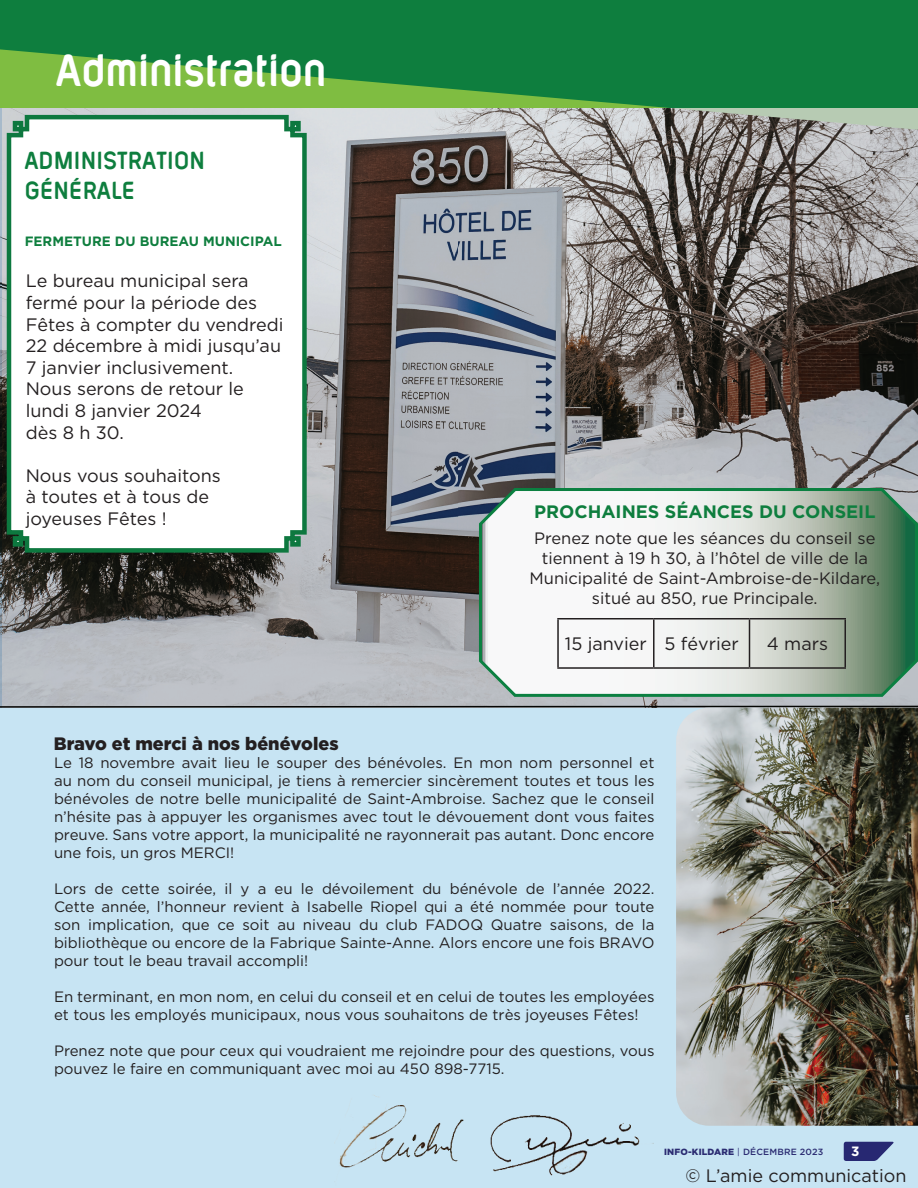
<style>
.page{position:relative;width:918px;height:1188px;background:#fff}
.page>*{position:absolute;margin:0;border:0;box-sizing:border-box;transform-origin:0 0}
.t1{font:700 condensed 49.5px "Layar Bahtera Dd W01";color:#fff}
.t2{font:700 condensed 27px/30px "Layar Bahtera Dd W01";letter-spacing:.01em;color:#0e7e3e}
.t3{font:18px/21.6px "Gotham HTF";color:#231f20}
.t4{font:700 18px "Gotham HTF";color:#0e7e3e}
.t5{font:900 18px "Gotham HTF";color:#231f20}
.t6{font:16.5px/19.8px "Gotham HTF";color:#231f20;text-align:center}
.t7{font:15px/18px "Gotham HTF";color:#231f20;text-align:justify}
.t8{font:700 13.5px "Gotham HTF";color:#0e7e3e}
.t9{font:700 13.5px "Gotham HTF";color:#fff}
.t10{font:900 9px "Gotham HTF";letter-spacing:.02em;color:#2b2c72}
.s1{font-weight:400}
.s2{font-weight:500}
</style>
<div class="page">
<hr style="left:0;top:707px;width:1px;height:481px;background:#c8ddf1">
<div style="left:1px;top:707px;width:917px;height:481px;background:#c7e4f3"></div>
<img style="left:0;top:108px;width:50px;height:597px">
<img style="left:50px;top:108px;width:868px;height:597px">
<img style="left:0;top:109px;width:1px;height:596px">
<svg style="left:844px;top:1142px;width:50px;height:19px"></svg>
<svg style="left:494px;top:108px;width:424px;height:28px;background:#aaada8"></svg>
<svg style="left:0;top:0;width:918px;height:108px;background:#248a3e"></svg>
<svg style="left:4px;top:113px;width:305px;height:442px"></svg>
<svg style="left:477px;top:485px;width:441px;height:213px"></svg>
<svg style="left:0;top:705px;width:918px;height:3px;background:#5e6061"></svg>
<img style="left:339px;top:1095px;width:314px;height:81px">
<hr style="left:557px;top:618px;width:97px;height:2px;background:#231f20">
<hr style="left:557px;top:619px;width:2px;height:48px;background:#231f20">
<hr style="left:654px;top:618px;width:96px;height:2px;background:#231f20">
<hr style="left:653px;top:619px;width:2px;height:48px;background:#231f20">
<hr style="left:750px;top:618px;width:96px;height:2px;background:#231f20">
<hr style="left:749px;top:619px;width:1px;height:48px;background:#231f20">
<hr style="left:844px;top:619px;width:2px;height:48px;background:#231f20">
<hr style="left:557px;top:667px;width:97px;height:2px;background:#231f20">
<hr style="left:654px;top:667px;width:96px;height:2px;background:#231f20">
<hr style="left:750px;top:667px;width:96px;height:2px;background:#231f20">
<img style="left:676px;top:708px;width:242px;height:418px">
<h1 class="t1" style="left:56px;top:46px;width:271px">Administration</h1>
<h2 class="t2" style="left:25px;top:145px;width:182px">ADMINISTRATION<br>GÉNÉRALE</h2>
<p class="t8" style="left:25px;top:234px;width:259px">FERMETURE DU BUREAU MUNICIPAL</p>
<p class="t3" style="left:26px;top:270px;width:259px">Le bureau municipal sera fermé pour la période des<br>Fêtes à compter du vendredi<br>22 décembre à midi jusqu’au<br>7 janvier inclusivement.<br>Nous serons de retour le lundi 8 janvier 2024<br>dès 8 h 30.</p>
<p class="t3" style="left:26px;top:464px;width:197px">Nous vous souhaitons à toutes et à tous de joyeuses Fêtes !</p>
<p class="t4" style="left:534px;top:501px;width:343px">PROCHAINES SÉANCES DU CONSEIL</p>
<p class="t6" style="left:530px;top:528px;width:352px">Prenez note que les séances du conseil se tiennent à 19 h 30, à l’hôtel de ville de la Municipalité de Saint-Ambroise-de-Kildare, situé au 850, rue Principale.</p>
<p class="t3" style="left:565px;top:633px;width:175px">15 janvier 5 février</p>
<p class="t3" style="left:767px;top:633px;width:63px">4 mars</p>
<p class="t5" style="left:54px;top:734px;width:286px">Bravo et merci à nos bénévoles</p>
<p class="t7" style="left:54px;top:754px;width:602px">Le 18 novembre avait lieu le souper des bénévoles. En mon nom personnel et au nom du conseil municipal, je tiens à remercier sincèrement toutes et tous les bénévoles de notre belle municipalité de Saint-Ambroise. Sachez que le conseil n’hésite pas à appuyer les organismes avec tout le dévouement dont vous faites preuve. Sans votre apport, la municipalité ne rayonnerait pas autant. Donc encore une fois, un gros MERCI!</p>
<p class="t7" style="left:54px;top:880px;width:602px">Lors de cette soirée, il y a eu le dévoilement du bénévole de l’année 2022.<br>Cette année, l’honneur revient à Isabelle Riopel qui a été nommée pour toute son implication, que ce soit au niveau du club FADOQ Quatre saisons, de la bibliothèque ou encore de la Fabrique Sainte-Anne. Alors encore une fois BRAVO pour tout le beau travail accompli!</p>
<p class="t7" style="left:54px;top:988px;width:602px">En terminant, en mon nom, en celui du conseil et en celui de toutes les employées et tous les employés municipaux, nous vous souhaitons de très joyeuses Fêtes!</p>
<p class="t7" style="left:54px;top:1042px;width:602px">Prenez note que pour ceux qui voudraient me rejoindre pour des questions, vous pouvez le faire en communiquant avec moi au 450 898-7715.</p>
<p class="t10" style="left:664px;top:1147px;width:161px">INFO-KILDARE <span class="s1">|</span> <span class="s2">DÉCEMBRE 2023</span></p>
<p class="t9" style="left:851px;top:1144px;width:10px">3</p>
<p class="t3" style="left:685px;top:1165px;width:223px">© L’amie communication</p>
</div>
